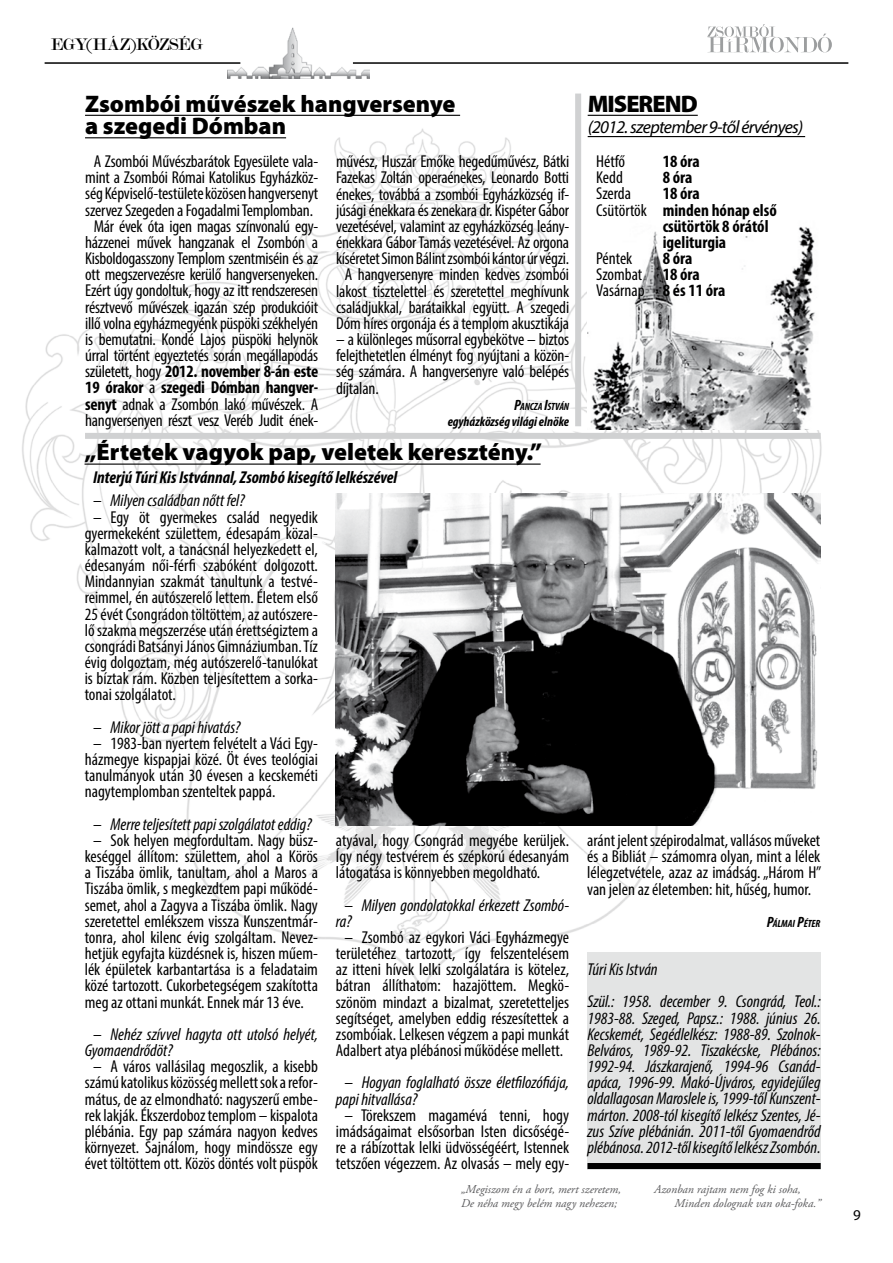
<style>
.page{position:relative;width:893px;height:1263px;background:#fff}
.page>*{position:absolute;margin:0;border:0;box-sizing:border-box;transform-origin:0 0}
.t1{font:900 24px/22.5px "Myriad Pro";color:#000}
.t2{font:900 24px "Myriad Pro";letter-spacing:-.04em;color:#000}
.t3{font:italic 18px "Myriad Pro";letter-spacing:-.04em;color:#000}
.t4{font:18px "Modern";color:#000}
.t5{font:condensed 17.25px/16.2px "Myriad Pro";letter-spacing:-.01em;color:#000;text-align:justify}
.t6{font:italic condensed 17.25px/16.2px "Myriad Pro";color:#000}
.t7{font:700 condensed 17.25px/16.2px "Myriad Pro";color:#000}
.t8{font:italic 700 condensed 17.25px "Myriad Pro";color:#000}
.t9{font:15px "Myriad Pro";color:#000}
.t10{font:italic 700 condensed 13.5px "Myriad Pro";color:#000}
.t11{font:italic 12px/14.4px "Adobe Garamond Pro";color:#58585a}
.t12{font:italic 700 condensed 10.5px "Myriad Pro";letter-spacing:-.005em;color:#000}
.s1{font-weight:700}
.s2{font-size:15px}
.s3{font-weight:400}
</style>
<div class="page">
<img style="left:227px;top:28px;width:143px;height:51px">
<img style="left:22px;top:114px;width:800px;height:878px">
<hr style="left:353px;top:62px;width:495px;height:2px;background:#000">
<hr style="left:45px;top:62px;width:195px;height:2px;background:#000">
<svg style="left:707px;top:24px;width:125px;height:28px"></svg>
<hr style="left:588px;top:115px;width:110px;height:1px;background:#000">
<hr style="left:588px;top:136px;width:217px;height:1px;background:#000">
<hr style="left:85px;top:463px;width:456px;height:2px;background:#000">
<hr style="left:85px;top:115px;width:375px;height:1px;background:#000">
<hr style="left:85px;top:137px;width:201px;height:1px;background:#000">
<img style="left:336px;top:494px;width:485px;height:331px">
<div style="left:587px;top:952px;width:234px;height:218px;background:#e3e4e4"></div>
<div style="left:587px;top:1163px;width:234px;height:6px;background:#000"></div>
<div style="left:587px;top:201px;width:233px;height:228px;background:#fff"></div>
<img style="left:587px;top:216px;width:228px;height:213px">
<div style="left:85px;top:433px;width:736px;height:6px;background:#d0d1d2"></div>
<div style="left:575px;top:94px;width:6px;height:332px;background:#d0d1d2"></div>
<p class="t4" style="left:51px;top:35px;width:154px">EGY(HÁZ)KÖZSÉG</p>
<h1 class="t1" style="left:85px;top:92px;width:372px">Zsombói művészek hangversenye a szegedi Dómban</h1>
<p class="t5" style="left:85px;top:153px;width:234px;text-align:center">A Zsombói Művészbarátok Egyesülete vala&shy;mint a Zsombói Római Katolikus Egyházköz&shy;ség Képviselő-testülete közösen hangversenyt szervez Szegeden a Fogadalmi Templomban.<br>Már évek óta igen magas színvonalú egy&shy;házzenei művek hangzanak el Zsombón a Kisboldogasszony Templom szentmiséin és az ott megszervezésre kerülő hangversenyeken.<br>Ezért úgy gondoltuk, hogy az itt rendszeresen résztvevő művészek igazán szép produkcióit illő volna egyházmegyénk püspöki székhelyén is bemutatni. Kondé Lajos püspöki helynök úrral történt egyeztetés során megállapodás született, hogy <span class="s1">2012. november 8-án este 19 órakor</span> a <span class="s1">szegedi Dómban hangver&shy;senyt</span> adnak a Zsombón lakó művészek. A hangversenyen részt vesz Veréb Judit ének-</p>
<p class="t5" style="left:336px;top:153px;width:234px;text-align:center">művész, Huszár Emőke hegedűművész, Bátki Fazekas Zoltán operaénekes, Leonardo Botti énekes, továbbá a zsombói Egyházközség if&shy;júsági énekkara és zenekara dr. Kispéter Gábor vezetésével, valamint az egyházközség leány&shy;énekkara Gábor Tamás vezetésével. Az orgona kíséretet Simon Bálint zsombói kántor úr végzi.<br>A hangversenyre minden kedves zsombói lakost tisztelettel és szeretettel meghívunk családjukkal, barátaikkal együtt. A szegedi Dóm híres orgonája és a templom akusztikája</p>
<p class="t5" style="left:336px;top:331px;width:234px">– a különleges műsorral egybekötve – biztos felejthetetlen élményt fog nyújtani a közön&shy;ség számára. A hangversenyre való belépés díjtalan.</p>
<p class="t12" style="left:514px;top:399px;width:57px"><span class="s2">P</span>ANCZA <span class="s2">I</span>STVÁN</p>
<p class="t10" style="left:448px;top:413px;width:123px">egyházközség világi elnöke</p>
<h1 class="t1" style="left:85px;top:441px;width:459px">„Értetek vagyok pap, veletek keresztény.”</h1>
<p class="t8" style="left:93px;top:466px;width:306px">Interjú Túri Kis Istvánnal, Zsombó kisegítő lelkészével</p>
<p class="t6" style="left:93px;top:492px;width:153px">– Milyen családban nőtt fel?</p>
<p class="t5" style="left:85px;top:509px;width:235px;text-indent:9px">– Egy öt gyermekes család negyedik gyermekeként születtem, édesapám közal&shy;kalmazott volt, a tanácsnál helyezkedett el, édesanyám női-férfi szabóként dolgozott.<br>Mindannyian szakmát tanultunk a testvé&shy;reimmel, én autószerelő lettem. Életem első 25 évét Csongrádon töltöttem, az autószere&shy;lő szakma megszerzése után érettségiztem a csongrádi Batsányi János Gimnáziumban. Tíz évig dolgoztam, még autószerelő-tanulókat is bíztak rám. Közben teljesítettem a sorka&shy;tonai szolgálatot.</p>
<p class="t6" style="left:93px;top:719px;width:149px">– Mikor jött a papi hivatás?</p>
<p class="t5" style="left:85px;top:735px;width:235px;text-indent:9px">– 1983-ban nyertem felvételt a Váci Egy&shy;házmegye kispapjai közé. Öt éves teológiai tanulmányok után 30 évesen a kecskeméti nagytemplomban szenteltek pappá.</p>
<p class="t6" style="left:93px;top:816px;width:220px">– Merre teljesített papi szolgálatot eddig?</p>
<p class="t5" style="left:85px;top:832px;width:235px;text-indent:9px">– Sok helyen megfordultam. Nagy büsz&shy;keséggel állítom: születtem, ahol a Körös a Tiszába ömlik, tanultam, ahol a Maros a Tiszába ömlik, s megkezdtem papi működé&shy;semet, ahol a Zagyva a Tiszába ömlik. Nagy szeretettel emlékszem vissza Kunszentmár&shy;tonra, ahol kilenc évig szolgáltam. Nevez&shy;hetjük egyfajta küzdésnek is, hiszen műem&shy;lék épületek karbantartása is a feladataim közé tartozott. Cukorbetegségem szakította meg az ottani munkát. Ennek már 13 éve.</p>
<p class="t6" style="left:85px;top:1026px;width:235px;text-indent:9px">– Nehéz szívvel hagyta ott utolsó helyét,<br>Gyomaendrődöt?</p>
<p class="t5" style="left:85px;top:1058px;width:235px;text-align:center">– A város vallásilag megoszlik, a kisebb számú katolikus közösség mellett sok a refor&shy;mátus, de az elmondható: nagyszerű embe&shy;rek lakják. Ékszerdoboz templom – kispalota plébánia. Egy pap számára nagyon kedves környezet. Sajnálom, hogy mindössze egy évet töltöttem ott. Közös döntés volt püspök</p>
<p class="t5" style="left:336px;top:832px;width:235px">atyával, hogy Csongrád megyébe kerüljek.<br>Így négy testvérem és szépkorú édesanyám látogatása is könnyebben megoldható.</p>
<p class="t6" style="left:336px;top:897px;width:235px;text-indent:9px">– Milyen gondolatokkal érkezett Zsombó&shy;ra?</p>
<p class="t5" style="left:336px;top:929px;width:235px;text-align:center">– Zsombó az egykori Váci Egyházmegye területéhez tartozott, így felszentelésem az itteni hívek lelki szolgálatára is kötelez, bátran állíthatom: hazajöttem. Megkö&shy;szönöm mindazt a bizalmat, szeretetteljes segítséget, amelyben eddig részesítettek a zsombóiak. Lelkesen végzem a papi munkát Adalbert atya plébánosi működése mellett.</p>
<p class="t6" style="left:336px;top:1074px;width:235px;text-indent:9px">– Hogyan foglalható össze életfilozófiája, papi hitvallása?</p>
<p class="t5" style="left:336px;top:1107px;width:235px;text-align:center">– Törekszem magamévá tenni, hogy imádságaimat elsősorban Isten dicsőségé&shy;re a rábízottak lelki üdvösségéért, Istennek tetszően végezzem. Az olvasás – mely egy-</p>
<h1 class="t2" style="left:588px;top:90px;width:112px">MISEREND</h1>
<p class="t3" style="left:588px;top:116px;width:217px">(2012. szeptember 9-től érvényes)</p>
<p class="t5" style="left:596px;top:153px;width:31px">Hétfő</p>
<p class="t7" style="left:663px;top:153px;width:39px">18 óra</p>
<p class="t5" style="left:596px;top:169px;width:28px">Kedd</p>
<p class="t7" style="left:663px;top:169px;width:31px">8 óra</p>
<p class="t5" style="left:596px;top:185px;width:36px">Szerda</p>
<p class="t7" style="left:663px;top:185px;width:39px">18 óra</p>
<p class="t7" style="left:596px;top:201px;width:182px"><span class="s3">Csütörtök</span> minden hónap első</p>
<p class="t7" style="left:663px;top:218px;width:107px">csütörtök 8 órától</p>
<p class="t7" style="left:663px;top:234px;width:65px">igeliturgia</p>
<p class="t5" style="left:596px;top:250px;width:38px">Péntek</p>
<p class="t7" style="left:596px;top:250px;width:131px;text-indent:66px">8 óra<br><span class="s3">Szombat</span> 18 óra<br><span class="s3">Vasárnap</span> 8 és 11 óra</p>
<p class="t5" style="left:587px;top:832px;width:236px">aránt jelent szépirodalmat, vallásos műveket és a Bibliát – számomra olyan, mint a lélek lélegzetvétele, azaz az imádság. „Három H” van jelen az életemben: hit, hűség, humor.</p>
<p class="t12" style="left:767px;top:916px;width:55px"><span class="s2">P</span>ÁLMAI <span class="s2">P</span>ÉTER</p>
<p class="t6" style="left:587px;top:953px;width:235px;line-height:32.2px">Túri Kis István<br>Szül.: 1958. december 9. Csongrád, Teol.:</p>
<p class="t6" style="left:587px;top:1009px;width:235px;text-align:justify">1983-88. Szeged, Papsz.: 1988. június 26.<br>Kecskemét, Segédlelkész: 1988-89. Szolnok-Belváros, 1989-92. Tiszakécske, Plébános:<br>1992-94. Jászkarajenő, 1994-96 Csanád&shy;apáca, 1996-99. Makó-Újváros, egyidejűleg oldallagosan Maroslele is, 1999-től Kunszent&shy;márton. 2008-tól kisegítő lelkész Szentes, Jé&shy;zus Szíve plébánián. 2011-től Gyomaendrőd plébánosa. 2012-től kisegítő lelkész Zsombón.</p>
<p class="t11" style="left:461px;top:1182px;width:162px">„Megiszom én a bort, mert szeretem,<br>De néha megy belém nagy nehezen;</p>
<p class="t11" style="left:675px;top:1182px;width:148px;text-indent:-20px">Azonban rajtam nem fog ki soha,<br>Minden dolognak van oka-foka.”</p>
<p class="t9" style="left:853px;top:1206px;width:9px">9</p>
</div>
